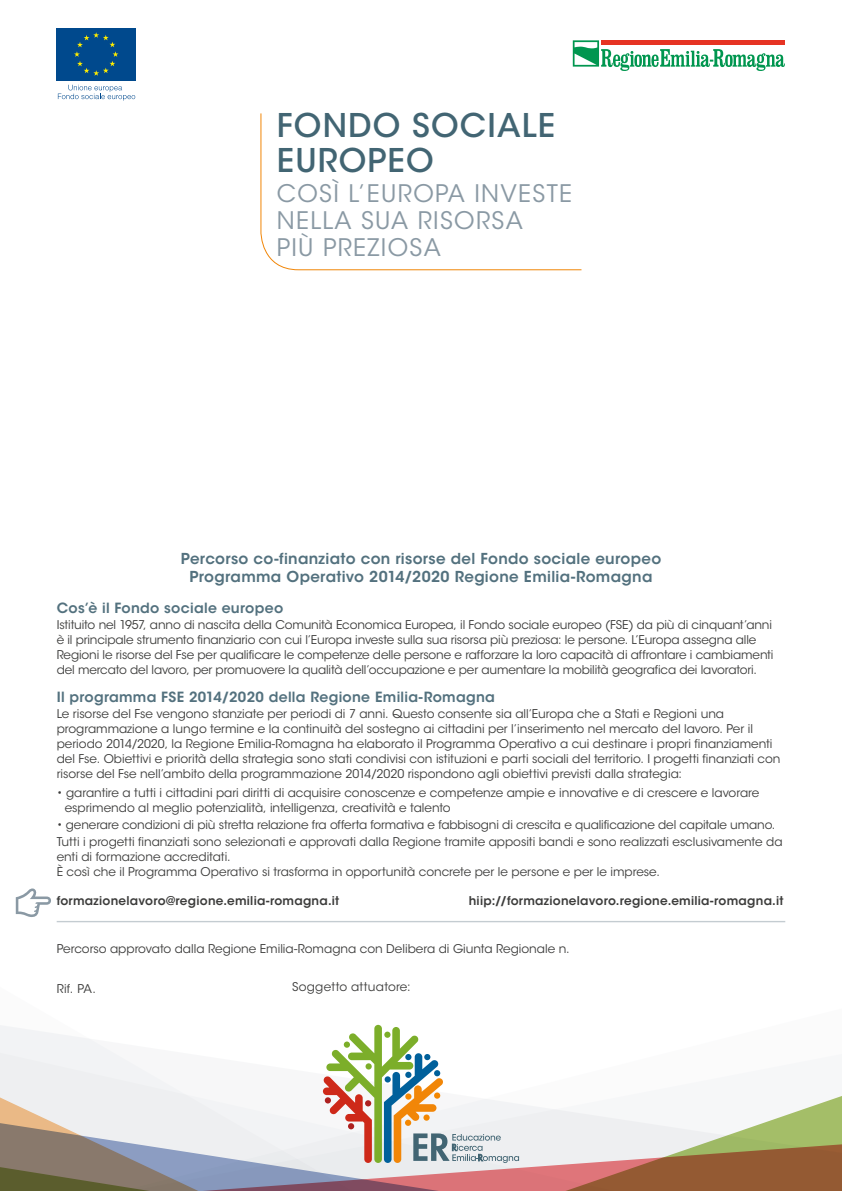
<style>
.page{position:relative;width:842px;height:1191px;background:#fff}
.page>*{position:absolute;margin:0;border:0;box-sizing:border-box;transform-origin:0 0}
.t1{font:500 32.5px/34.5px "ITC Avant Garde Std";letter-spacing:.035em;color:#426573}
.t2{font:24px/27.3px "ITC Avant Garde Std";letter-spacing:.055em;color:#8a99a4}
.t3{font:600 15px/18px "ITC Avant Garde Std";letter-spacing:.02em;color:#53717e;text-align:center}
.t4{font:600 14px "ITC Avant Garde Std";letter-spacing:.02em;color:#53717e}
.t5{font:12px/15px "ITC Avant Garde Std";letter-spacing:-.005em;color:#3c3c3b}
.t6{font:600 12px "ITC Avant Garde Std";letter-spacing:.02em;color:#3c3c3b}
.t7{font:12px "ITC Avant Garde Std";letter-spacing:.02em;color:#3c3c3b}
</style>
<div class="page">
<svg style="left:260px;top:113px;width:322px;height:158px"></svg>
<div style="left:57px;top:28px;width:79px;height:52px;background:#00498d"></div>
<svg style="left:74px;top:32px;width:44px;height:44px"></svg>
<svg style="left:58px;top:85px;width:77px;height:16px"></svg>
<svg style="left:573px;top:40px;width:212px;height:31px"></svg>
<svg style="left:0;top:1024px;width:842px;height:167px"></svg>
<svg style="left:16px;top:888px;width:35px;height:29px"></svg>
<hr style="left:57px;top:921px;width:728px;height:1px;background:#8a99a4">
<h1 class="t1" style="left:277px;top:109px;width:280px">FONDO SOCIALE<br>EUROPEO</h1>
<h2 class="t2" style="left:277px;top:180px;width:297px">COSÌ L’EUROPA INVESTE<br>NELLA SUA RISORSA<br>PIÙ PREZIOSA</h2>
<p class="t3" style="left:181px;top:549px;width:482px">Percorso co-finanziato con risorse del Fondo sociale europeo<br>Programma Operativo 2014/2020 Regione Emilia-Romagna</p>
<p class="t4" style="left:57px;top:599px;width:228px">Cos’è il Fondo sociale europeo</p>
<p class="t5" style="left:57px;top:617px;width:718px">Istituito nel 1957, anno di nascita della Comunità Economica Europea, il Fondo sociale europeo (FSE) da più di cinquant’anni è il principale strumento finanziario con cui l’Europa investe sulla sua risorsa più preziosa: le persone. L’Europa assegna alle Regioni le risorse del Fse per qualificare le competenze delle persone e rafforzare la loro capacità di affrontare i cambiamenti del mercato del lavoro, per promuovere la qualità dell’occupazione e per aumentare la mobilità geografica dei lavoratori.</p>
<p class="t4" style="left:57px;top:688px;width:440px">Il programma FSE 2014/2020 della Regione Emilia-Romagna</p>
<p class="t5" style="left:57px;top:706px;width:725px">Le risorse del Fse vengono stanziate per periodi di 7 anni. Questo consente sia all’Europa che a Stati e Regioni una programmazione a lungo termine e la continuità del sostegno ai cittadini per l’inserimento nel mercato del lavoro. Per il periodo 2014/2020, la Regione Emilia-Romagna ha elaborato il Programma Operativo a cui destinare i propri finanziamenti del Fse. Obiettivi e priorità della strategia sono stati condivisi con istituzioni e parti sociali del territorio. I progetti finanziati con risorse del Fse nell’ambito della programmazione 2014/2020 rispondono agli obiettivi previsti dalla strategia:</p>
<p class="t5" style="left:65px;top:785px;width:696px;text-indent:-8px">• garantire a tutti i cittadini pari diritti di acquisire conoscenze e competenze ampie e innovative e di crescere e lavorare esprimendo al meglio potenzialità, intelligenza, creatività e talento</p>
<p class="t5" style="left:57px;top:816px;width:727px;line-height:17px">• generare condizioni di più stretta relazione fra offerta formativa e fabbisogni di crescita e qualificazione del capitale umano.<br>Tutti i progetti finanziati sono selezionati e approvati dalla Regione tramite appositi bandi e sono realizzati esclusivamente da</p>
<p class="t5" style="left:57px;top:849px;width:605px">enti di formazione accreditati.<br>È così che il Programma Operativo si trasforma in opportunità concrete per le persone e per le imprese.</p>
<p class="t6" style="left:57px;top:893px;width:284px">formazionelavoro@regione.emilia-romagna.it</p>
<p class="t6" style="left:469px;top:893px;width:316px">hiip://formazionelavoro.regione.emilia-romagna.it</p>
<p class="t5" style="left:57px;top:941px;width:514px">Percorso approvato dalla Regione Emilia-Romagna con Delibera di Giunta Regionale n.</p>
<p class="t5" style="left:57px;top:981px;width:41px">Rif. PA.</p>
<p class="t7" style="left:292px;top:979px;width:120px">Soggetto attuatore:</p>
</div>
